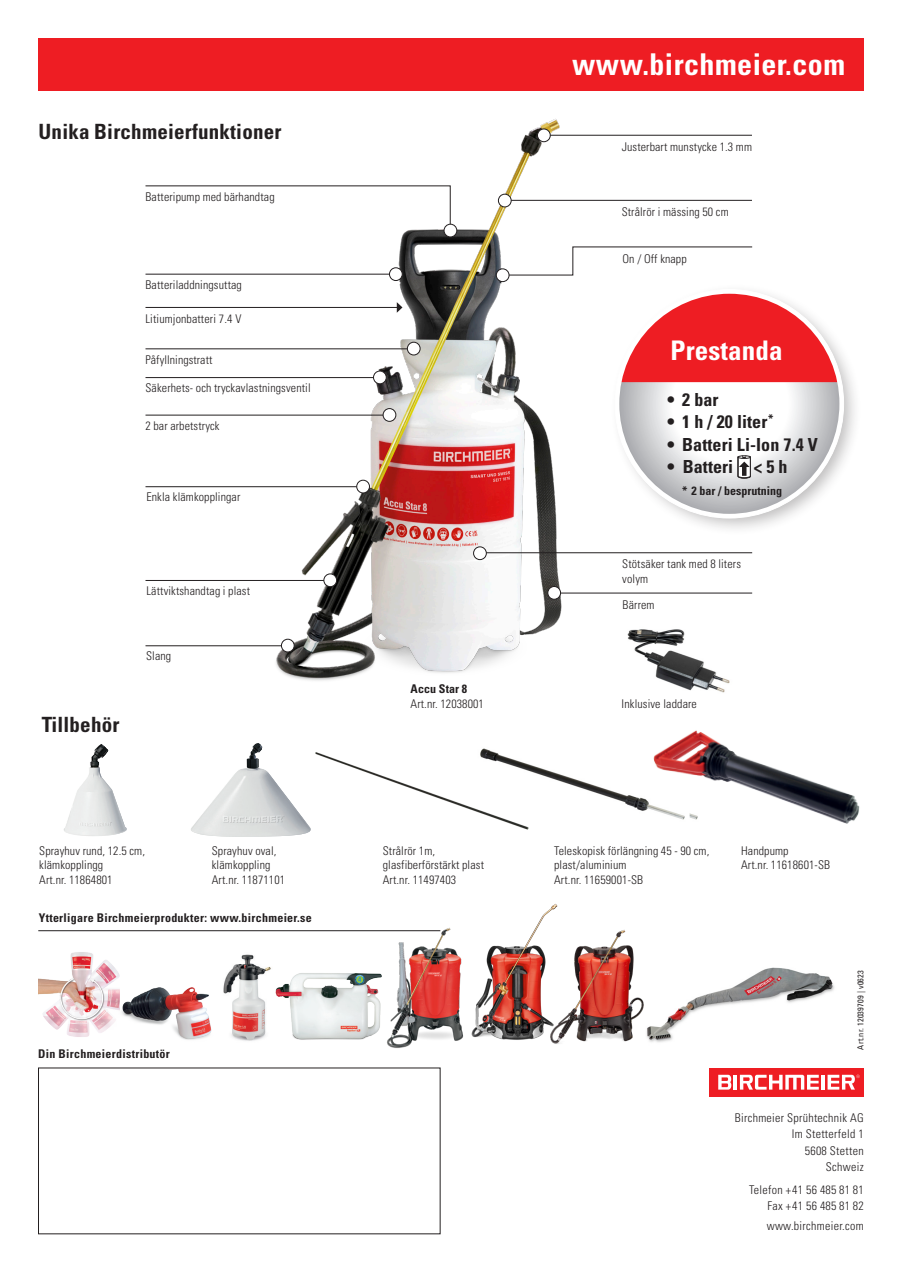
<style>
.page{position:relative;width:902px;height:1272px;background:#fff}
.page>*{position:absolute;margin:0;border:0;box-sizing:border-box;transform-origin:0 0}
.t1{font:700 condensed 30px "Univers LT Std";letter-spacing:.015em;color:#fff}
.t2{font:700 condensed 27px "Univers LT Std";letter-spacing:.005em;color:#fff}
.t3{font:700 condensed 21px "Univers LT Std";letter-spacing:.01em;color:#231f20}
.t4{font:700 condensed 18px "Univers LT Std";letter-spacing:.005em;color:#231f20}
.t5{font:300 condensed 12px/14.4px "Univers LT Std";letter-spacing:.01em;color:#231f20}
.t6{font:700 condensed 12px "Univers LT Std";letter-spacing:.025em;color:#231f20}
.t7{font:700 condensed 12px "Univers LT Std";color:#231f20}
.t8{font:condensed 8.25px "Univers LT Std";letter-spacing:.025em;color:#231f20}
</style>
<div class="page">
<img style="left:119px;top:987px;width:93px;height:53px">
<img style="left:648px;top:967px;width:186px;height:75px">
<div style="left:38px;top:38px;width:825px;height:52px;background:#ee1d23"></div>
<div style="left:709px;top:1067px;width:154px;height:29px;background:#ee1d23"></div>
<hr style="left:821px;top:1074px;width:3px;height:15px;background:#fff">
<hr style="left:733px;top:1074px;width:4px;height:15px;background:#fff">
<svg style="left:739px;top:1074px;width:79px;height:15px"></svg>
<svg style="left:718px;top:1074px;width:13px;height:15px"></svg>
<svg style="left:827px;top:1074px;width:32px;height:15px"></svg>
<img style="left:223px;top:954px;width:48px;height:87px">
<img style="left:263px;top:119px;width:375px;height:562px">
<img style="left:373px;top:927px;width:90px;height:121px">
<img style="left:38px;top:952px;width:81px;height:85px">
<img style="left:471px;top:904px;width:87px;height:136px">
<img style="left:546px;top:927px;width:102px;height:117px">
<img style="left:267px;top:969px;width:123px;height:77px">
<div style="left:609px;top:283px;width:253px;height:253px;background:#231f20;opacity:.3"></div>
<svg style="left:617px;top:291px;width:224px;height:224px"></svg>
<svg style="left:618px;top:291px;width:222px;height:91px"></svg>
<svg style="left:498px;top:246px;width:254px;height:29px"></svg>
<hr style="left:554px;top:593px;width:198px;height:1px;background:#231f20">
<hr style="left:480px;top:552px;width:272px;height:1px;background:#231f20">
<hr style="left:505px;top:200px;width:247px;height:1px;background:#231f20">
<hr style="left:544px;top:135px;width:208px;height:1px;background:#231f20">
<div style="left:498px;top:194px;width:13px;height:13px;background:#fff;border-radius:50%"></div>
<div style="left:498px;top:194px;width:13px;height:13px;border:1px solid #231f20;border-radius:50%"></div>
<div style="left:537px;top:129px;width:13px;height:13px;background:#fff;border-radius:50%"></div>
<div style="left:537px;top:129px;width:13px;height:13px;border:1px solid #231f20;border-radius:50%"></div>
<hr style="left:145px;top:580px;width:185px;height:1px;background:#231f20">
<hr style="left:145px;top:645px;width:142px;height:1px;background:#231f20">
<hr style="left:145px;top:486px;width:218px;height:1px;background:#231f20">
<div style="left:357px;top:480px;width:12px;height:13px;background:#fff;border-radius:50%"></div>
<div style="left:356px;top:480px;width:13px;height:13px;border:1px solid #231f20;border-radius:50%"></div>
<div style="left:547px;top:586px;width:13px;height:13px;background:#fff;border-radius:50%"></div>
<div style="left:547px;top:586px;width:13px;height:13px;border:1px solid #231f20;border-radius:50%"></div>
<div style="left:473px;top:547px;width:13px;height:12px;background:#fff;border-radius:50%"></div>
<div style="left:473px;top:546px;width:13px;height:14px;border:1px solid #231f20;border-radius:50%"></div>
<div style="left:324px;top:574px;width:12px;height:12px;background:#fff;border-radius:50%"></div>
<div style="left:323px;top:573px;width:14px;height:14px;border:1px solid #231f20;border-radius:50%"></div>
<div style="left:281px;top:639px;width:13px;height:13px;background:#fff;border-radius:50%"></div>
<div style="left:281px;top:639px;width:13px;height:13px;border:1px solid #231f20;border-radius:50%"></div>
<hr style="left:145px;top:348px;width:268px;height:1px;background:#231f20">
<hr style="left:145px;top:274px;width:253px;height:1px;background:#231f20">
<hr style="left:145px;top:307px;width:252px;height:1px;background:#231f20">
<svg style="left:397px;top:302px;width:5px;height:11px"></svg>
<hr style="left:145px;top:377px;width:234px;height:1px;background:#231f20">
<hr style="left:145px;top:415px;width:244px;height:1px;background:#231f20">
<svg style="left:145px;top:185px;width:305px;height:46px"></svg>
<div style="left:373px;top:371px;width:13px;height:13px;background:#fff;border-radius:50%"></div>
<div style="left:373px;top:371px;width:13px;height:13px;border:1px solid #231f20;border-radius:50%"></div>
<div style="left:383px;top:408px;width:13px;height:13px;background:#fff;border-radius:50%"></div>
<div style="left:383px;top:408px;width:13px;height:13px;border:1px solid #231f20;border-radius:50%"></div>
<div style="left:407px;top:342px;width:13px;height:13px;background:#fff;border-radius:50%"></div>
<div style="left:407px;top:342px;width:13px;height:13px;border:1px solid #231f20;border-radius:50%"></div>
<div style="left:444px;top:224px;width:13px;height:13px;background:#fff;border-radius:50%"></div>
<div style="left:444px;top:224px;width:13px;height:13px;border:1px solid #231f20;border-radius:50%"></div>
<div style="left:496px;top:269px;width:13px;height:12px;background:#fff;border-radius:50%"></div>
<div style="left:496px;top:269px;width:13px;height:13px;border:1px solid #231f20;border-radius:50%"></div>
<div style="left:389px;top:268px;width:13px;height:12px;background:#fff;border-radius:50%"></div>
<div style="left:389px;top:267px;width:13px;height:14px;border:1px solid #231f20;border-radius:50%"></div>
<img style="left:613px;top:615px;width:117px;height:78px">
<hr style="left:38px;top:930px;width:402px;height:1px;background:#231f20">
<img style="left:64px;top:744px;width:63px;height:92px">
<img style="left:191px;top:743px;width:119px;height:93px">
<img style="left:315px;top:752px;width:214px;height:78px">
<img style="left:475px;top:748px;width:173px;height:78px">
<img style="left:648px;top:730px;width:212px;height:94px">
<div style="left:737px;top:455px;width:13px;height:4px;border:1px solid #231f20;border-radius:50%"></div>
<svg style="left:737px;top:456px;width:13px;height:22px"></svg>
<h3 class="t3" style="left:39px;top:118px;width:244px">Unika Birchmeierfunktioner</h3>
<p class="t5" style="left:145px;top:190px;width:131px">Batteripump med bärhandtag</p>
<p class="t5" style="left:145px;top:278px;width:98px">Batteriladdningsuttag</p>
<p class="t5" style="left:145px;top:311px;width:97px">Litiumjonbatteri 7.4 V</p>
<p class="t5" style="left:145px;top:353px;width:68px">Påfyllningstratt</p>
<p class="t5" style="left:145px;top:381px;width:167px">Säkerhets- och tryckavlastningsventil</p>
<p class="t5" style="left:145px;top:418px;width:76px">2 bar arbetstryck</p>
<p class="t5" style="left:146px;top:490px;width:95px">Enkla klämkopplingar</p>
<p class="t5" style="left:146px;top:583px;width:105px">Lättviktshandtag i plast</p>
<h3 class="t3" style="left:42px;top:712px;width:79px">Tillbehör</h3>
<p class="t5" style="left:146px;top:648px;width:27px">Slang</p>
<p class="t6" style="left:410px;top:681px;width:58px">Accu Star 8</p>
<p class="t5" style="left:410px;top:696px;width:75px">Art.nr. 12038001</p>
<h1 class="t1" style="left:572px;top:46px;width:274px">www.birchmeier.com</h1>
<p class="t5" style="left:621px;top:140px;width:132px">Justerbart munstycke 1.3 mm</p>
<p class="t5" style="left:621px;top:204px;width:109px">Strålrör i mässing 50 cm</p>
<p class="t5" style="left:622px;top:251px;width:66px">On / Off knapp</p>
<h2 class="t2" style="left:670px;top:333px;width:114px">Prestanda</h2>
<h3 class="t4" style="left:667px;top:388px;width:53px">• 2 bar</h3>
<h3 class="t4" style="left:667px;top:411px;width:108px">• 1 h / 20 liter<sup>*</sup></h3>
<h3 class="t4" style="left:667px;top:433px;width:152px">• Batteri Li-Ion 7.4 V</h3>
<h3 class="t4" style="left:667px;top:456px;width:122px">• Batteri &lt; 5 h</h3>
<p class="t7" style="left:682px;top:483px;width:101px">* 2 bar / besprutning</p>
<p class="t5" style="left:622px;top:557px;width:120px">Stötsäker tank med 8 liters volym</p>
<p class="t5" style="left:622px;top:597px;width:33px">Bärrem</p>
<p class="t5" style="left:621px;top:696px;width:77px">Inklusive laddare</p>
<p class="t5" style="left:212px;top:843px;width:75px">Sprayhuv oval, klämkoppling<br>Art.nr. 11871101</p>
<p class="t5" style="left:39px;top:843px;width:107px">Sprayhuv rund, 12.5 cm, klämkopplingg<br>Art.nr. 11864801</p>
<p class="t5" style="left:554px;top:843px;width:157px">Teleskopisk förlängning 45 - 90 cm, plast/aluminium<br>Art.nr. 11659001-SB</p>
<p class="t5" style="left:741px;top:843px;width:91px">Handpump<br>Art.nr. 11618601-SB</p>
<p class="t5" style="left:383px;top:843px;width:103px">Strålrör 1m, glasfiberförstärkt plast<br>Art.nr. 11497403</p>
<p class="t6" style="left:39px;top:910px;width:274px">Ytterligare Birchmeierprodukter: www.birchmeier.se</p>
<p class="t6" style="left:38px;top:1046px;width:133px">Din Birchmeierdistributör</p>
<p class="t8" style="left:855px;top:1049px;width:81px;rotate:-90deg">Art.nr. 12039709 | v0623</p>
<p class="t5" style="left:734px;top:1109px;width:130px;line-height:16.5px;text-align:right">Birchmeier Sprühtechnik AG<br>Im Stetterfeld 1<br>5608 Stetten<br>Schweiz</p>
<p class="t5" style="left:749px;top:1181px;width:116px;line-height:16.5px;text-align:right">Telefon +41 56 485 81 81<br>Fax +41 56 485 81 82</p>
<p class="t5" style="left:766px;top:1218px;width:98px">www.birchmeier.com</p>
</div>
